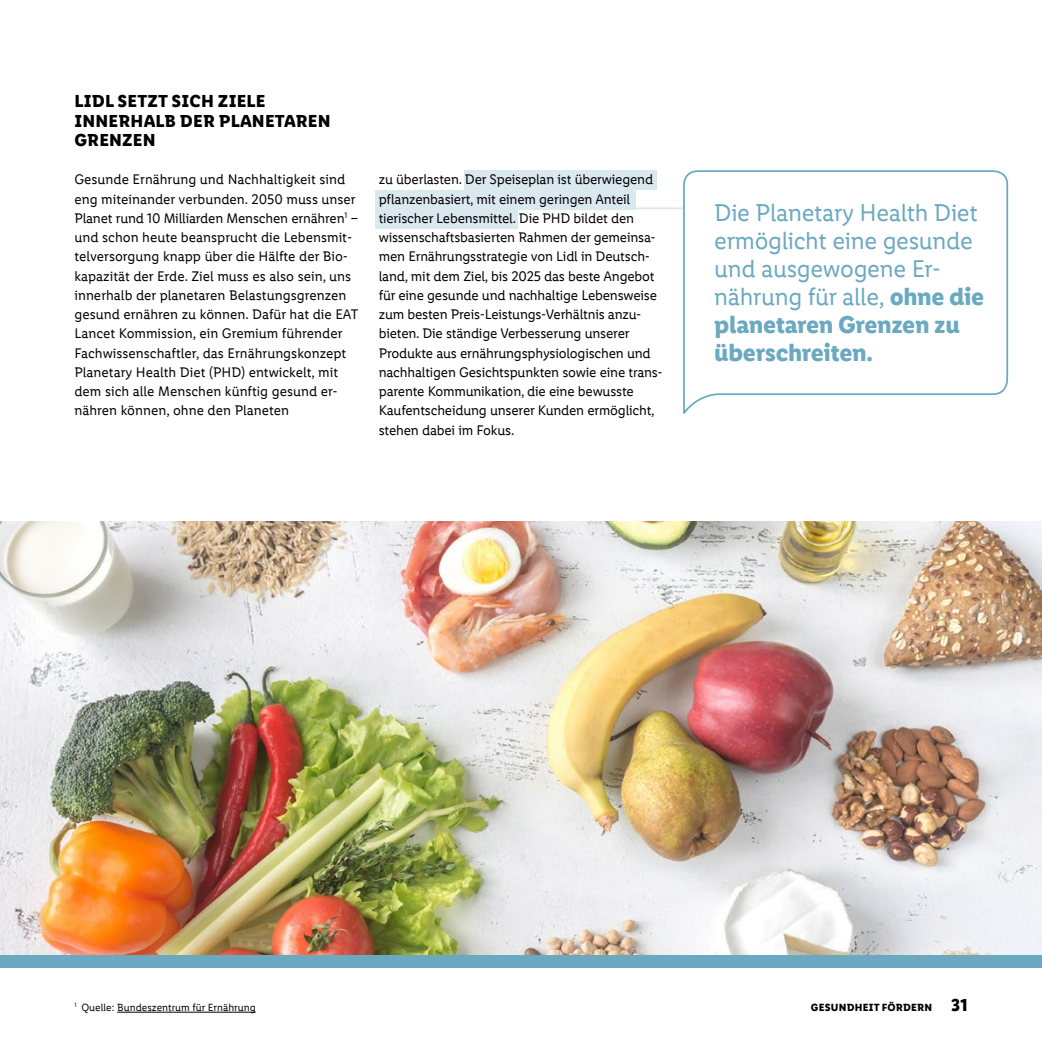
<style>
.page{position:relative;width:1042px;height:1042px;background:#fff}
.page>*{position:absolute;margin:0;border:0;box-sizing:border-box;transform-origin:0 0}
.t1{font:24.5px/28px "Lidl Font Pro";letter-spacing:-.015em;color:#6ba9c1}
.t2{font:700 17.5px/19.2px "Lidl Font Pro";letter-spacing:.01em;color:#000}
.t3{font:14px/19.2px "Lidl Font Pro";letter-spacing:-.015em;color:#000}
.t4{font:10.5px "Lidl Font Pro";color:#000}
.t5{font:700 10.5px "Lidl Font Pro";letter-spacing:.02em;color:#000}
.s1{font-weight:700}
.s2{font-size:17.5px}
</style>
<div class="page">
<img style="left:0;top:521px;width:1042px;height:434px">
<hr style="left:557px;top:207px;width:173px;height:2px;background:#dae9f0">
<div style="left:464px;top:171px;width:192px;height:19px;background:#dae9f0"></div>
<div style="left:375px;top:190px;width:260px;height:19px;background:#dae9f0"></div>
<div style="left:375px;top:209px;width:143px;height:19px;background:#dae9f0"></div>
<div style="left:0;top:955px;width:1042px;height:12px;background:#6ba9c1"></div>
<svg style="left:682px;top:170px;width:327px;height:244px"></svg>
<hr style="left:117px;top:1012px;width:139px;height:1px;background:#000">
<p class="t2" style="left:74px;top:92px;width:258px">LIDL SETZT SICH ZIELE<br>INNERHALB DER PLANETAREN<br>GRENZEN</p>
<p class="t3" style="left:74px;top:170px;width:286px">Gesunde Ernährung und Nachhaltigkeit sind eng miteinander verbunden. 2050 muss unser Planet rund 10 Milliarden Menschen ernähren<sup>1</sup> – und schon heute beansprucht die Lebensmit&shy;telversorgung knapp über die Hälfte der Bio&shy;kapazität der Erde. Ziel muss es also sein, uns innerhalb der planetaren Belastungsgrenzen gesund ernähren zu können. Dafür hat die EAT Lancet Kommission, ein Gremium führender Fachwissenschaftler, das Ernährungskonzept Planetary Health Diet (PHD) entwickelt, mit dem sich alle Menschen künftig gesund er&shy;nähren können, ohne den Planeten</p>
<p class="t3" style="left:379px;top:170px;width:286px">zu überlasten. Der Speiseplan ist überwiegend pflanzenbasiert, mit einem geringen Anteil tierischer Lebensmittel. Die PHD bildet den wissenschaftsbasierten Rahmen der gemeinsa&shy;men Ernährungsstrategie von Lidl in Deutsch&shy;land, mit dem Ziel, bis 2025 das beste Angebot für eine gesunde und nachhaltige Lebensweise zum besten Preis-Leistungs-Verhältnis anzu&shy;bieten. Die ständige Verbesserung unserer Produkte aus ernährungsphysiologischen und nachhaltigen Gesichtspunkten sowie eine trans&shy;parente Kommunikation, die eine bewusste Kaufentscheidung unserer Kunden ermöglicht, stehen dabei im Fokus.</p>
<h1 class="t1" style="left:714px;top:199px;width:272px">Die Planetary Health Diet ermöglicht eine gesunde und ausgewogene Er&shy;nährung für alle, <span class="s1">ohne die planetaren Grenzen zu überschreiten.</span></h1>
<p class="t4" style="left:74px;top:1001px;width:183px"><sup>1</sup> Quelle: Bundeszentrum für Ernährung</p>
<p class="t5" style="left:811px;top:1001px;width:158px">GESUNDHEIT FÖRDERN <span class="s2">31</span></p>
</div>
